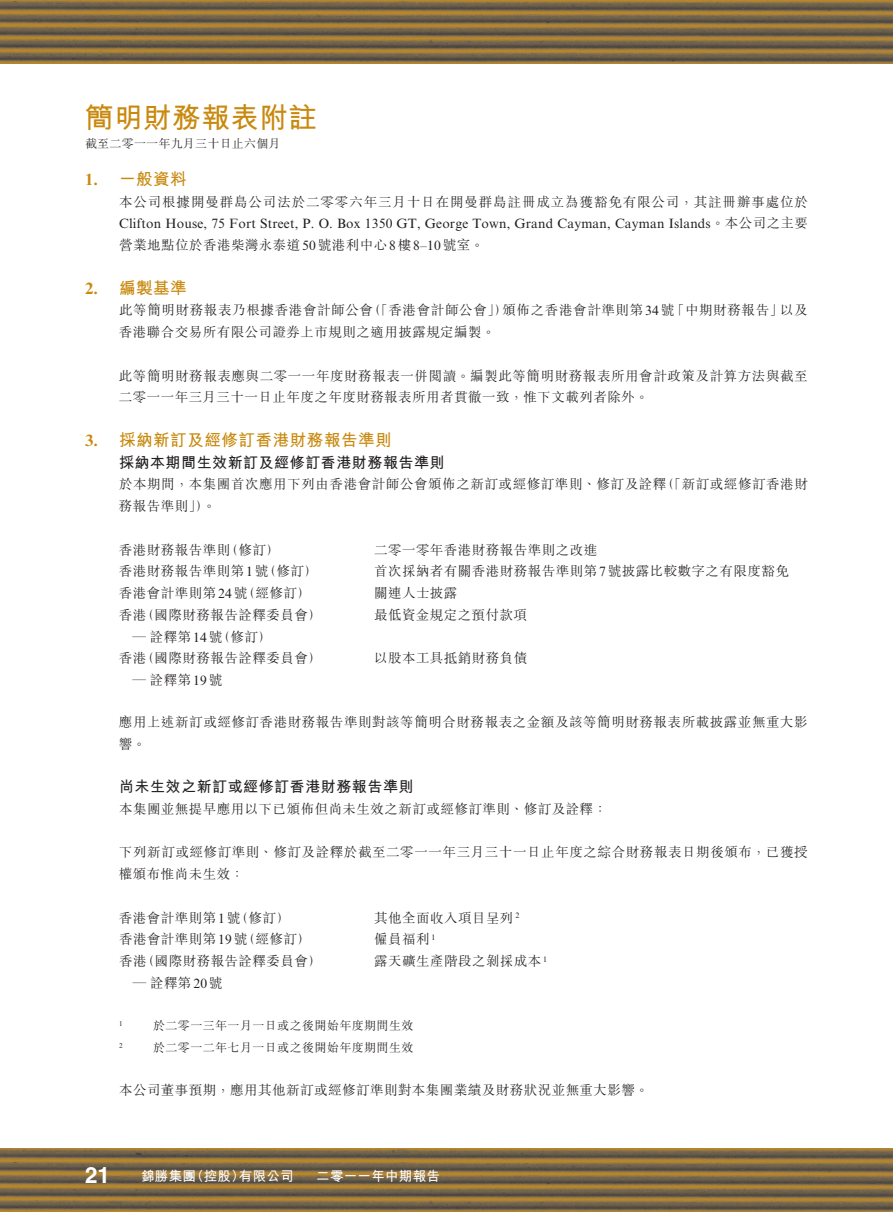
<style>
.page{position:relative;width:893px;height:1212px;background:#fff}
.page>*{position:absolute;margin:0;border:0;box-sizing:border-box;transform-origin:0 0}
.t1{font:700 28.5px "M Hei HK";letter-spacing:.02em;color:#c8890e}
.t2{font:700 22.5px "Helvetica LT Std";color:#fff}
.t3{font:700 16.5px "M Hei HK";letter-spacing:.035em;color:#c8890e}
.t4{font:700 16.5px "Times New Roman MT Std";color:#c8890e}
.t5{font:700 15px "M Hei HK";letter-spacing:.035em;color:#231f20}
.t6{font:300 13.5px/21.8px "M Sung HK";letter-spacing:.035em;color:#231f20}
.t7{font:13.5px "Times New Roman MT Std";letter-spacing:.015em;color:#231f20}
.t8{font:300 13.5px "M Sung HK";letter-spacing:.065em;color:#231f20}
.t9{font:700 13.5px "M Hei HK";letter-spacing:.02em;color:#fff}
.t10{font:300 12px "M Sung HK";letter-spacing:.035em;color:#231f20}
.t11{font:7.8px "Times New Roman MT Std";color:#231f20}
.t12{font:7.05px "Times New Roman MT Std";color:#231f20}
.s1{font-family:"M Sung HK";font-weight:300}
.s2{font-family:"Times New Roman MT Std";font-weight:400}
</style>
<div class="page">
<img style="left:0;top:1148px;width:892px;height:64px">
<img style="left:0;top:0;width:893px;height:64px">
<hr style="left:892px;top:1148px;width:1px;height:64px;background:#c8890e">
<h1 class="t1" style="left:85px;top:97px;width:233px">簡明財務報表附註</h1>
<p class="t10" style="left:85px;top:136px;width:197px">截至二零一一年九月三十日止六個月</p>
<p class="t4" style="left:85px;top:169px;width:14px">1.</p>
<p class="t4" style="left:85px;top:278px;width:14px">2.</p>
<p class="t4" style="left:85px;top:430px;width:14px">3.</p>
<p class="t3" style="left:119px;top:167px;width:69px">一般資料</p>
<p class="t8" style="left:119px;top:192px;width:690px">本公司根據開曼群島公司法於二零零六年三月十日在開曼群島註冊成立為獲豁免有限公司，其註冊辦事處位於</p>
<p class="t7" style="left:119px;top:216px;width:690px">Clifton House, 75 Fort Street P, O. . Box 1350 GT, George Town, Grand Cayman, Cayman Islands<span class="s1">。本公司之主要</span></p>
<p class="t6" style="left:119px;top:233px;width:366px">營業地點位於香港柴灣永泰道<span class="s2">50</span>號港利中心<span class="s2">8</span>樓 <span class="s2">–8 10</span>號室。</p>
<p class="t3" style="left:119px;top:276px;width:69px">編製基準</p>
<p class="t6" style="left:119px;top:299px;width:378px">此等簡明財務報表乃根據香港會計師公會<br>香港聯合交易所有限公司證券上市規則之適用披露規定編製。</p>
<p class="t6" style="left:119px;top:364px;width:690px">此等簡明財務報表應與二零一一年度財務報表一併閱讀。編製此等簡明財務報表所用會計政策及計算方法與截至二零一一年三月三十一日止年度之年度財務報表所用者貫徹一致，惟下文載列者除外。</p>
<p class="t3" style="left:119px;top:428px;width:274px">採納新訂及經修訂香港財務報告準則</p>
<p class="t6" style="left:368px;top:299px;width:142px">（「香港會計師公會」）</p>
<p class="t6" style="left:671px;top:299px;width:114px">「中期財務報告」</p>
<p class="t6" style="left:502px;top:299px;width:173px">頒佈之香港會計準則第<span class="s2">34</span>號</p>
<p class="t6" style="left:780px;top:299px;width:29px">以及</p>
<p class="t5" style="left:119px;top:451px;width:327px">採納本期間生效新訂及經修訂香港財務報告準則</p>
<p class="t6" style="left:119px;top:473px;width:549px">於本期間，本集團首次應用下列由香港會計師公會頒佈之新訂或經修訂準則、修訂及詮釋務報告準則 。(「</p>
<p class="t6" style="left:374px;top:538px;width:225px">二零一零年香港財務報告準則之改進</p>
<p class="t6" style="left:661px;top:473px;width:148px">（「新訂或經修訂香港財</p>
<p class="t6" style="left:119px;top:538px;width:113px">香港財務報告準則</p>
<p class="t6" style="left:225px;top:538px;width:56px">（修訂）</p>
<p class="t6" style="left:119px;top:560px;width:200px">香港財務報告準則第<span class="s2">1</span> （號 修訂）</p>
<p class="t6" style="left:141px;top:581px;width:182px;text-indent:-22px">香港會計準則第<span class="s2">24</span> （號 經修訂）（國際財務報告詮釋委員會(</p>
<p class="t6" style="left:119px;top:603px;width:29px">香港</p>
<p class="t6" style="left:150px;top:625px;width:123px">詮釋第<span class="s2">14</span> （號 修訂(</p>
<p class="t7" style="left:133px;top:627px;width:15px">—</p>
<p class="t6" style="left:141px;top:647px;width:182px">（國際財務報告詮釋委員會(</p>
<p class="t6" style="left:119px;top:647px;width:29px">香港</p>
<p class="t6" style="left:150px;top:668px;width:74px">詮釋第<span class="s2">19</span>號</p>
<p class="t7" style="left:133px;top:671px;width:15px">—</p>
<p class="t6" style="left:374px;top:560px;width:416px">首次採納者有關香港財務報告準則第<span class="s2">7</span>號披露比較數字之有限度豁免</p>
<p class="t6" style="left:374px;top:581px;width:85px">關連人士披露</p>
<p class="t6" style="left:374px;top:603px;width:154px">最低資金規定之預付款項</p>
<p class="t6" style="left:374px;top:647px;width:155px">以股本工具抵銷財務負債</p>
<p class="t6" style="left:119px;top:710px;width:690px">應用上述新訂或經修訂香港財務報告準則對該等簡明合財務報表之金額及該等簡明財務報表所載披露並無重大影響。</p>
<p class="t5" style="left:119px;top:776px;width:296px">尚未生效之新訂或經修訂香港財務報告準則</p>
<p class="t6" style="left:119px;top:797px;width:489px">本集團並無提早應用以下已頒佈但尚未生效之新訂或經修訂準則、修訂及詮釋：</p>
<p class="t6" style="left:119px;top:841px;width:690px">下列新訂或經修訂準則、修訂及詮釋於截至二零一一年三月三十一日止年度之綜合財務報表日期後頒布，已獲授權頒布惟尚未生效：</p>
<p class="t11" style="left:515px;top:911px;width:5px">2</p>
<p class="t6" style="left:374px;top:906px;width:141px">其他全面收入項目呈列</p>
<p class="t6" style="left:119px;top:906px;width:172px">香港會計準則第<span class="s2">1</span> （號 修訂）</p>
<p class="t6" style="left:141px;top:928px;width:182px;text-indent:-22px">香港會計準則第<span class="s2">19</span> （號 經修訂）（國際財務報告詮釋委員會(</p>
<p class="t6" style="left:119px;top:949px;width:29px">香港</p>
<p class="t6" style="left:150px;top:971px;width:74px">詮釋第<span class="s2">20</span>號</p>
<p class="t7" style="left:133px;top:973px;width:15px">—</p>
<p class="t6" style="left:374px;top:928px;width:57px">僱員福利</p>
<p class="t11" style="left:431px;top:933px;width:5px">1</p>
<p class="t6" style="left:374px;top:949px;width:169px">露天礦生產階段之剝採成本</p>
<p class="t11" style="left:543px;top:954px;width:5px">1</p>
<p class="t12" style="left:119px;top:1019px;width:5px">1</p>
<p class="t10" style="left:153px;top:1017px;width:262px">於二零一三年一月一日或之後開始年度期間生效</p>
<p class="t10" style="left:153px;top:1039px;width:262px">於二零一二年七月一日或之後開始年度期間生效</p>
<p class="t12" style="left:119px;top:1041px;width:5px">2</p>
<p class="t6" style="left:119px;top:1078px;width:531px">本公司董事預期，應用其他新訂或經修訂準則對本集團業績及財務狀況並無重大影響。</p>
<h2 class="t2" style="left:85px;top:1161px;width:27px">21</h2>
<p class="t9" style="left:141px;top:1167px;width:56px">錦勝集團</p>
<p class="t9" style="left:190px;top:1167px;width:56px">（控股）</p>
<p class="t9" style="left:239px;top:1167px;width:56px">有限公司</p>
<p class="t9" style="left:316px;top:1167px;width:125px">二零一一年中期報告</p>
</div>
